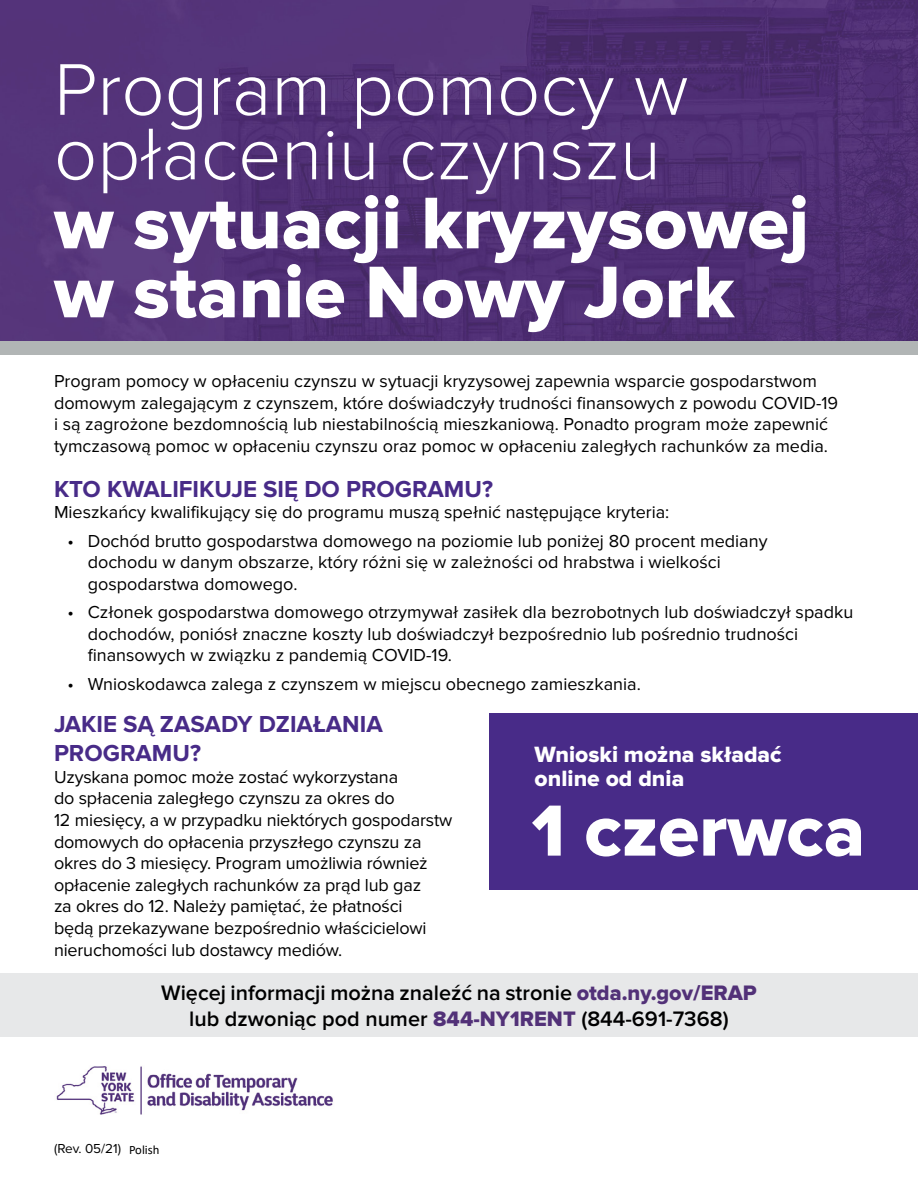
<style>
.page{position:relative;width:918px;height:1188px;background:#fff}
.page>*{position:absolute;margin:0;border:0;box-sizing:border-box;transform-origin:0 0}
.H1_Bold{font:75.9px/69px "Proxima Nova Extrabld";color:#fff}
.t1{font:300 75.9px/64.5px "Proxima Nova";color:#fff}
.Date{font:75px "Proxima Nova Extrabld";color:#fff}
.t2{font:700 24px/28.8px "Proxima Nova";color:#482b88}
.Deadline{font:22.95px/24.6px "Proxima Nova Extrabld";color:#fff}
.t3{font:600 21.75px/26.1px "Proxima Nova";color:#000;text-align:center}
.Body{font:18px/21.6px "Proxima Nova";color:#000}
.t4{font:13.5px "Proxima Nova";color:#000}
.s1{font-family:"Proxima Nova Extrabld";font-weight:400;color:#523178}
.s2{font-family:"Calibri";font-size:12.75px}
</style>
<div class="page">
<img style="left:0;top:0;width:918px;height:342px">
<div style="left:0;top:342px;width:918px;height:13px;background:#b1b5b5"></div>
<div style="left:489px;top:713px;width:429px;height:177px;background:#482b88"></div>
<div style="left:0;top:974px;width:918px;height:63px;background:#e6e7e8"></div>
<img style="left:56px;top:1066px;width:277px;height:48px">
<h1 class="t1" style="left:54px;top:58px;width:636px">Program pomocy w opłaceniu czynszu</h1>
<p class="H1_Bold" style="left:54px;top:192px;width:756px">w sytuacji kryzysowej w stanie Nowy Jork</p>
<p class="Body" style="left:54px;top:371px;width:786px">Program pomocy w opłaceniu czynszu w sytuacji kryzysowej zapewnia wsparcie gospodarstwom domowym zalegającym z czynszem, które doświadczyły trudności finansowych z powodu COVID-19 i są zagrożone bezdomnością lub niestabilnością mieszkaniową. Ponadto program może zapewnić tymczasową pomoc w opłaceniu czynszu oraz pomoc w opłaceniu zaległych rachunków za media.</p>
<h2 class="t2" style="left:54px;top:475px;width:441px">KTO KWALIFIKUJE SIĘ DO PROGRAMU?</h2>
<p class="Body" style="left:54px;top:502px;width:617px">Mieszkańcy kwalifikujący się do programu muszą spełnić następujące kryteria:</p>
<p class="Body" style="left:88px;top:530px;width:681px;text-indent:-20px">• Dochód brutto gospodarstwa domowego na poziomie lub poniżej 80 procent mediany dochodu w danym obszarze, który różni się w zależności od hrabstwa i wielkości gospodarstwa domowego.</p>
<p class="Body" style="left:88px;top:602px;width:767px;text-indent:-20px">• Członek gospodarstwa domowego otrzymywał zasiłek dla bezrobotnych lub doświadczył spadku dochodów, poniósł znaczne koszty lub doświadczył bezpośrednio lub pośrednio trudności finansowych w związku z pandemią COVID-19.</p>
<p class="Body" style="left:68px;top:673px;width:575px">• Wnioskodawca zalega z czynszem w miejscu obecnego zamieszkania.</p>
<h2 class="t2" style="left:54px;top:711px;width:330px">JAKIE SĄ ZASADY DZIAŁANIA<br>PROGRAMU?</h2>
<p class="Body" style="left:54px;top:766px;width:400px">Uzyskana pomoc może zostać wykorzystana<br>do spłacenia zaległego czynszu za okres do<br>12 miesięcy, a w przypadku niektórych gospodarstw domowych do opłacenia przyszłego czynszu za okres do 3 miesięcy. Program umożliwia również opłacenie zaległych rachunków za prąd lub gaz<br>za okres do 12. Należy pamiętać, że płatności<br>będą przekazywane bezpośrednio właścicielowi nieruchomości lub dostawcy mediów.</p>
<p class="Deadline" style="left:535px;top:743px;width:249px">Wnioski można składać online od dnia</p>
<p class="Date" style="left:532px;top:796px;width:335px">1 czerwca</p>
<p class="t3" style="left:161px;top:980px;width:597px">Więcej informacji można znaleźć na stronie <span class="s1">otda.ny.gov/ERAP </span>lub dzwoniąc pod numer <span class="s1">844-NY1RENT</span> (844-691-7368)</p>
<p class="t4" style="left:54px;top:1141px;width:107px">(Rev. 05/21) <span class="s2">Polish</span></p>
</div>
